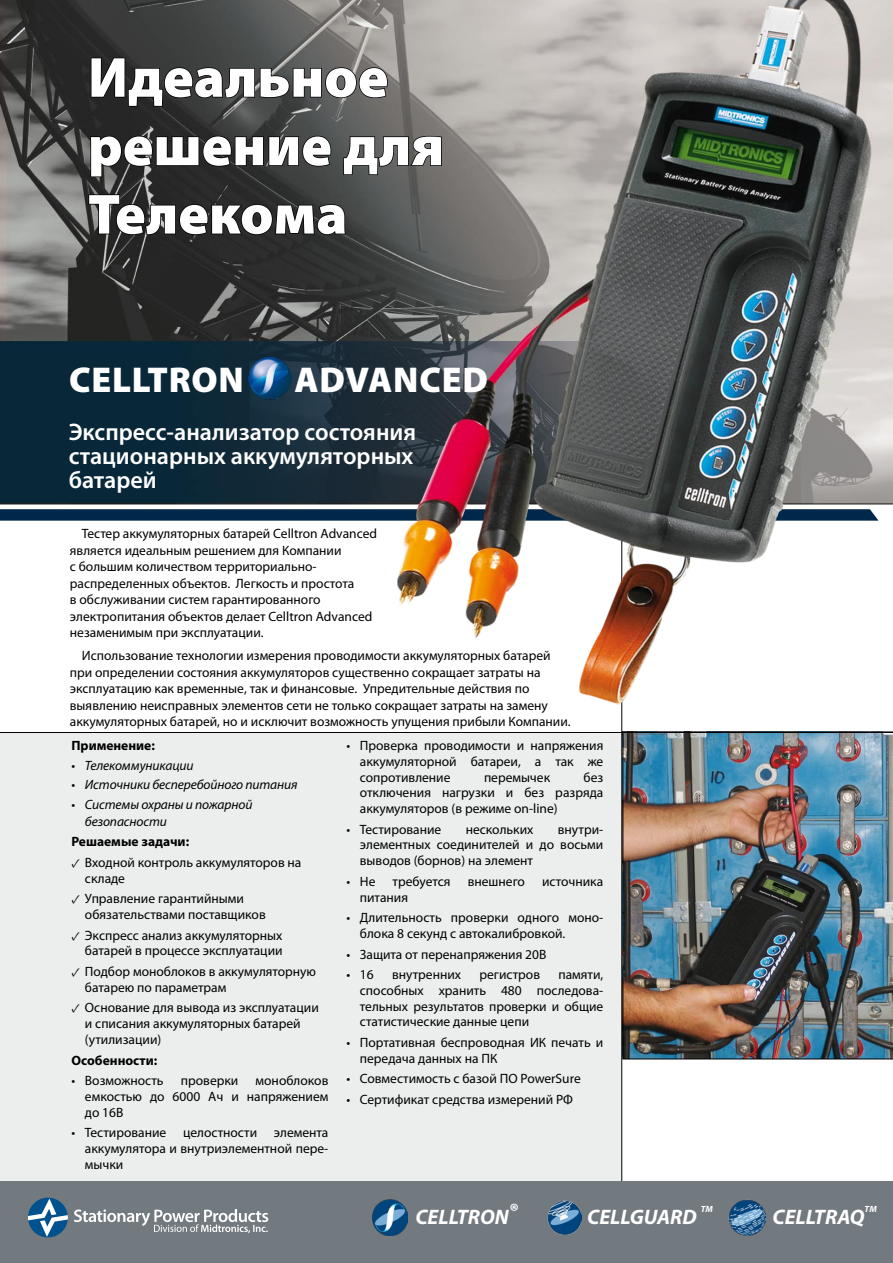
<style>
.page{position:relative;width:893px;height:1263px;background:#fff}
.page>*{position:absolute;margin:0;border:0;box-sizing:border-box;transform-origin:0 0}
.t1{font:900 57px/68.4px "Myriad Pro";color:#fff}
.t2{font:900 36px "Myriad Pro";letter-spacing:.02em;color:#fff}
.t3{font:600 24px/24px "Myriad Pro";color:#fff;text-align:justify}
.t4{font:italic 700 21px "Myriad Pro";color:#fff}
.t5{font:13.5px/15.8px "Myriad Pro";color:#000}
.t6{font:italic 13.5px/16.5px "Myriad Pro";letter-spacing:-.01em;color:#000}
.t7{font:700 13.5px "Myriad Pro";color:#000}
.t8{font:italic 700 9px "Myriad Pro";color:#fff}
.s1{font-style:normal}
.s2{font-family:"Minion Pro";font-weight:700;font-size:12.75px}
</style>
<div class="page">
<div style="left:0;top:733px;width:622px;height:451px;background:#eceded"></div>
<img style="left:623px;top:743px;width:270px;height:316px">
<hr style="left:621px;top:529px;width:1px;height:674px;background:#000">
<div style="left:0;top:1181px;width:893px;height:82px;background:#72797f"></div>
<img style="left:547px;top:1200px;width:35px;height:35px">
<img style="left:729px;top:1199px;width:36px;height:37px">
<img style="left:372px;top:1200px;width:35px;height:35px">
<svg style="left:74px;top:1209px;width:194px;height:24px"></svg>
<svg style="left:28px;top:1198px;width:40px;height:39px"></svg>
<img style="left:0;top:0;width:893px;height:501px">
<img style="left:0;top:501px;width:893px;height:242px">
<svg style="left:90px;top:57px;width:298px;height:50px;background:#404140"></svg>
<svg style="left:89px;top:135px;width:243px;height:43px;background:#2d2e2e"></svg>
<svg style="left:342px;top:135px;width:101px;height:41px;background:#525251"></svg>
<svg style="left:88px;top:194px;width:259px;height:42px;background:#2a2a2a"></svg>
<img style="left:245px;top:357px;width:53px;height:50px">
<h1 class="t1" style="left:88px;top:41px;width:358px">ИДЕАЛЬНОЕ<br>РЕШЕНИЕ ДЛЯ<br>ТЕЛЕКОМА</h1>
<h2 class="t2" style="left:69px;top:355px;width:176px">CELLTRON</h2>
<h2 class="t2" style="left:294px;top:355px;width:195px">ADVANCED</h2>
<h3 class="t3" style="left:69px;top:419px;width:349px">Экспресс-анализатор состояния стационарных аккумуляторных батарей</h3>
<p class="t5" style="left:70px;top:525px;width:309px;line-height:16.5px;text-indent:12px">Тестер аккумуляторных батарей Celltron Advanced является идеальным решением для Компании<br>с большим количеством территориально&shy;распределенных объектов. Легкость и простота<br>в обслуживании систем гарантированного электропитания объектов делает Celltron Advanced незаменимым при эксплуатации.</p>
<p class="t5" style="left:70px;top:647px;width:502px;line-height:16.5px;text-indent:12px">Использование технологии измерения проводимости аккумуляторных батарей при определении состояния аккумуляторов существенно сокращает затраты на эксплуатацию как временные, так и финансовые. Упредительные действия по выявлению неисправных элементов сети не только сокращает затраты на замену аккумуляторных батарей, но и исключит возможность упущения прибыли Компании.</p>
<p class="t7" style="left:71px;top:737px;width:85px">Применение:</p>
<p class="t6" style="left:71px;top:757px;width:124px"><span class="s1">•</span> Телекоммуникации</p>
<p class="t6" style="left:71px;top:776px;width:228px"><span class="s1">•</span> Источники бесперебойного питания</p>
<p class="t6" style="left:85px;top:796px;width:169px;text-indent:-14px"><span class="s1">•</span> Системы охраны и пожарной безопасности</p>
<p class="t7" style="left:71px;top:833px;width:119px">Решаемые задачи:</p>
<p class="t5" style="left:85px;top:854px;width:218px;text-indent:-14px"><span class="s2">✓</span> Входной контроль аккумуляторов на складе</p>
<p class="t5" style="left:85px;top:891px;width:182px;text-indent:-14px"><span class="s2">✓</span> Управление гарантийными обязательствами поставщиков</p>
<p class="t5" style="left:71px;top:927px;width:213px;text-align:right"><span class="s2">✓</span> Экспресс анализ аккумуляторных батарей в процессе эксплуатации</p>
<p class="t5" style="left:85px;top:963px;width:233px;text-indent:-14px"><span class="s2">✓</span> Подбор моноблоков в аккумуляторную батарею по параметрам</p>
<p class="t5" style="left:85px;top:1000px;width:235px;text-indent:-14px"><span class="s2">✓</span> Основание для вывода из эксплуатации и списания аккумуляторных батарей (утилизации)</p>
<p class="t7" style="left:71px;top:1051px;width:87px">Особенности:</p>
<p class="t5" style="left:71px;top:1072px;width:94px">• Возможность</p>
<p class="t5" style="left:181px;top:1072px;width:59px">проверки</p>
<p class="t5" style="left:85px;top:1072px;width:245px;text-align:justify;text-indent:171px">моноблоков емкостью до 6000 Aч и напряжением до 16В</p>
<p class="t5" style="left:85px;top:1125px;width:245px;text-align:justify;text-indent:-13px">• Тестирование целостности элемента аккумулятора и внутриэлементной пере&shy;мычки</p>
<p class="t5" style="left:360px;top:737px;width:245px;text-align:justify;text-indent:-13px">• Проверка проводимости и напряжения аккумуляторной батареи, а так же сопротивление</p>
<p class="t5" style="left:360px;top:769px;width:245px;text-align:justify;text-indent:224px">без отключения нагрузки и без разряда аккумуляторов (в режиме on-line)</p>
<p class="t5" style="left:346px;top:821px;width:96px">• Тестирование</p>
<p class="t5" style="left:466px;top:821px;width:69px">нескольких</p>
<p class="t5" style="left:484px;top:769px;width:68px">перемычек</p>
<p class="t5" style="left:360px;top:821px;width:245px;text-align:justify;text-indent:198px">внутри&shy;элементных соединителей и до восьми выводов (борнов) на элемент</p>
<p class="t5" style="left:346px;top:873px;width:31px">• Не</p>
<p class="t5" style="left:393px;top:873px;width:60px">требуется</p>
<p class="t5" style="left:468px;top:873px;width:59px">внешнего</p>
<p class="t5" style="left:542px;top:873px;width:63px">источника</p>
<p class="t5" style="left:360px;top:889px;width:50px">питания</p>
<p class="t5" style="left:360px;top:909px;width:245px;text-indent:-13px">• Длительность проверки одного моно&shy;блока 8 секунд с автокалибровкой.</p>
<p class="t5" style="left:346px;top:946px;width:202px">• Защита от перенапряжения 20В</p>
<p class="t5" style="left:346px;top:966px;width:29px">• 16</p>
<p class="t5" style="left:392px;top:966px;width:71px">внутренних</p>
<p class="t5" style="left:479px;top:966px;width:62px">регистров</p>
<p class="t5" style="left:360px;top:966px;width:245px;text-align:justify;text-indent:199px">памяти, способных хранить 480 последова&shy;тельных результатов проверки и общие статистические данные цепи</p>
<p class="t5" style="left:360px;top:1034px;width:245px;text-indent:-13px">• Портативная беспроводная ИК печать и передача данных на ПК</p>
<p class="t5" style="left:346px;top:1071px;width:236px">• Совместимость с базой ПО PowerSure</p>
<p class="t5" style="left:346px;top:1091px;width:228px">• Сертификат средства измерений РФ</p>
<h3 class="t4" style="left:415px;top:1203px;width:104px">CELLTRON®</h3>
<h3 class="t4" style="left:587px;top:1203px;width:111px">CELLGUARD</h3>
<p class="t8" style="left:701px;top:1203px;width:14px">TM</p>
<p class="t8" style="left:865px;top:1203px;width:14px">TM</p>
<h3 class="t4" style="left:772px;top:1203px;width:94px">CELLTRAQ</h3>
</div>
